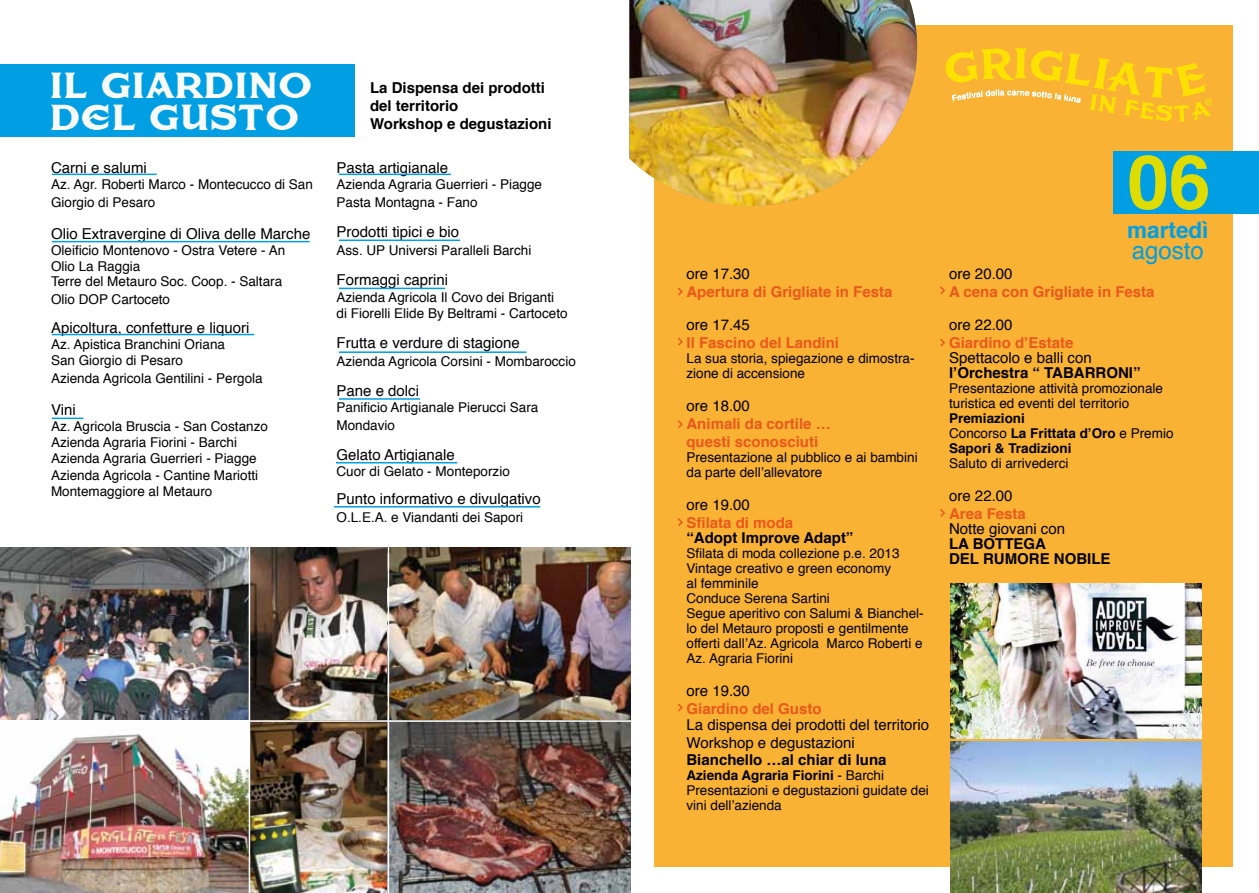
<style>
.page{position:relative;width:1259px;height:893px;background:#fff}
.page>*{position:absolute;margin:0;border:0;box-sizing:border-box;transform-origin:0 0}
.t1{font:700 75px "Helvetica";color:#dedc00}
.t2{font:42px/31.5px "American Brewery Rough Demo";color:#fff}
.t3{font:24px "Helvetica";color:#009fe3}
.t4{font:700 22.5px "Helvetica";color:#009fe3}
.t5{font:15px/18px "Helvetica";color:#000}
.t6{font:700 15px/18px "Helvetica";color:#ea581b}
.t7{font:700 15px/18px "Helvetica";color:#000}
.t8{font:13.5px/15px "Helvetica";color:#000}
.t9{font:700 13.5px/15px "Helvetica";color:#000}
.s1{font-weight:700}
.s2{font-weight:400}
</style>
<div class="page">
<div style="left:0;top:64px;width:354px;height:73px;background:#009fe3"></div>
<div style="left:654px;top:26px;width:578px;height:841px;background:#f9b234"></div>
<svg style="left:945px;top:48px;width:267px;height:74px"></svg>
<div style="left:1113px;top:151px;width:146px;height:62px;background:#009fe3"></div>
<svg style="left:940px;top:286px;width:5px;height:9px"></svg>
<svg style="left:678px;top:287px;width:5px;height:9px"></svg>
<img style="left:629px;top:0;width:288px;height:206px">
<img style="left:0;top:548px;width:388px;height:345px">
<img style="left:389px;top:548px;width:241px;height:172px">
<img style="left:389px;top:722px;width:241px;height:171px">
<hr style="left:249px;top:537px;width:1px;height:356px;background:#fff">
<hr style="left:0;top:720px;width:639px;height:2px;background:#fff">
<img style="left:950px;top:741px;width:251px;height:152px">
<img style="left:950px;top:584px;width:251px;height:155px">
<hr style="left:52px;top:174px;width:105px;height:1px;background:#009fe3">
<hr style="left:52px;top:241px;width:258px;height:1px;background:#009fe3">
<hr style="left:52px;top:334px;width:202px;height:1px;background:#009fe3">
<hr style="left:52px;top:418px;width:31px;height:1px;background:#009fe3">
<hr style="left:334px;top:506px;width:206px;height:1px;background:#009fe3">
<hr style="left:339px;top:174px;width:112px;height:1px;background:#009fe3">
<hr style="left:339px;top:240px;width:121px;height:1px;background:#009fe3">
<hr style="left:339px;top:288px;width:106px;height:1px;background:#009fe3">
<hr style="left:339px;top:351px;width:187px;height:2px;background:#009fe3">
<hr style="left:339px;top:398px;width:81px;height:2px;background:#009fe3">
<hr style="left:336px;top:462px;width:121px;height:1px;background:#009fe3">
<svg style="left:678px;top:337px;width:5px;height:9px"></svg>
<svg style="left:678px;top:420px;width:5px;height:8px"></svg>
<svg style="left:678px;top:518px;width:5px;height:8px"></svg>
<svg style="left:678px;top:703px;width:5px;height:8px"></svg>
<svg style="left:940px;top:338px;width:5px;height:9px"></svg>
<svg style="left:940px;top:509px;width:5px;height:8px"></svg>
<h2 class="t2" style="left:48px;top:72px;width:264px">IL GIARDINO<br>DEL GUSTO</h2>
<p class="t7" style="left:370px;top:79px;width:183px">La Dispensa dei prodotti del territorio<br>Workshop e degustazioni</p>
<p class="t5" style="left:51px;top:159px;width:97px">Carni e salumi</p>
<p class="t8" style="left:51px;top:176px;width:263px;line-height:18px">Az. Agr. Roberti Marco - Montecucco di San<br>Giorgio di Pesaro</p>
<p class="t5" style="left:51px;top:225px;width:261px">Olio Extravergine di Oliva delle Marche</p>
<p class="t8" style="left:51px;top:243px;width:236px;line-height:15.6px">Oleificio Montenovo - Ostra Vetere - An<br>Olio La Raggia<br>Terre del Metauro Soc. Coop. - Saltara</p>
<p class="t8" style="left:51px;top:292px;width:121px">Olio DOP Cartoceto</p>
<p class="t5" style="left:51px;top:319px;width:200px">Apicoltura, confetture e liquori</p>
<p class="t8" style="left:51px;top:337px;width:176px;line-height:16.2px">Az. Apistica Branchini Oriana<br>San Giorgio di Pesaro</p>
<p class="t8" style="left:51px;top:371px;width:213px">Azienda Agricola Gentilini - Pergola</p>
<p class="t5" style="left:51px;top:401px;width:26px">Vini</p>
<p class="t8" style="left:51px;top:418px;width:218px;line-height:16.2px">Az. Agricola Bruscia - San Costanzo Azienda Agraria Fiorini - Barchi Azienda Agraria Guerrieri - Piagge Azienda Agricola - Cantine Mariotti Montemaggiore al Metauro</p>
<p class="t5" style="left:336px;top:159px;width:113px">Pasta artigianale</p>
<p class="t8" style="left:336px;top:176px;width:207px;line-height:18px">Azienda Agraria Guerrieri - Piagge<br>Pasta Montagna - Fano</p>
<p class="t5" style="left:336px;top:224px;width:124px">Prodotti tipici e bio</p>
<p class="t8" style="left:336px;top:244px;width:196px">Ass. UP Universi Paralleli Barchi</p>
<p class="t5" style="left:336px;top:272px;width:113px">Formaggi caprini</p>
<p class="t8" style="left:336px;top:289px;width:233px;line-height:16.2px">Azienda Agricola Il Covo dei Briganti di Fiorelli Elide By Beltrami - Cartoceto</p>
<p class="t5" style="left:336px;top:334px;width:185px">Frutta e verdure di stagione</p>
<p class="t8" style="left:336px;top:354px;width:241px">Azienda Agricola Corsini - Mombaroccio</p>
<p class="t5" style="left:336px;top:382px;width:84px">Pane e dolci</p>
<p class="t8" style="left:336px;top:399px;width:203px;line-height:18px">Panificio Artigianale Pierucci Sara<br>Mondavio</p>
<p class="t5" style="left:336px;top:446px;width:120px">Gelato Artigianale</p>
<p class="t8" style="left:336px;top:464px;width:175px">Cuor di Gelato - Monteporzio</p>
<p class="t5" style="left:336px;top:491px;width:206px">Punto informativo e divulgativo</p>
<p class="t8" style="left:336px;top:511px;width:188px">O.L.E.A. e Viandanti dei Sapori</p>
<p class="t5" style="left:686px;top:265px;width:65px">ore 17.30</p>
<p class="t6" style="left:686px;top:283px;width:207px">Apertura di Grigliate in Festa</p>
<p class="t5" style="left:686px;top:316px;width:65px">ore 17.45</p>
<p class="t6" style="left:686px;top:334px;width:154px">Il Fascino del Landini</p>
<p class="t8" style="left:686px;top:351px;width:230px">La sua storia, spiegazione e dimostra&shy;zione di accensione</p>
<p class="t5" style="left:686px;top:397px;width:65px">ore 18.00</p>
<p class="t6" style="left:686px;top:415px;width:146px">Animali da cortile … questi sconosciuti</p>
<p class="t8" style="left:686px;top:450px;width:233px">Presentazione al pubblico e ai bambini da parte dell’allevatore</p>
<p class="t5" style="left:686px;top:496px;width:65px">ore 19.00</p>
<p class="t6" style="left:686px;top:514px;width:108px">Sfilata di moda</p>
<p class="t7" style="left:686px;top:529px;width:168px">“Adopt Improve Adapt”</p>
<p class="t8" style="left:686px;top:546px;width:239px">Sfilata di moda collezione p.e. 2013<br>Vintage creativo e green economy<br>al femminile<br>Conduce Serena Sartini<br>Segue aperitivo con Salumi &amp; Bianchel&shy;lo del Metauro proposti e gentilmente offerti dall’Az. Agricola Marco Roberti e<br>Az. Agraria Fiorini</p>
<p class="t5" style="left:686px;top:682px;width:65px">ore 19.30</p>
<p class="t6" style="left:686px;top:700px;width:137px">Giardino del Gusto</p>
<p class="t5" style="left:686px;top:716px;width:244px">La dispensa dei prodotti del territorio<br>Workshop e degustazioni</p>
<p class="t7" style="left:686px;top:751px;width:202px">Bianchello …al chiar di luna</p>
<p class="t8" style="left:686px;top:768px;width:244px"><span class="s1">Azienda Agraria Fiorini</span> - Barchi<br>Presentazioni e degustazioni guidate dei vini dell’azienda</p>
<h1 class="t1" style="left:1127px;top:122px;width:85px">06</h1>
<h3 class="t4" style="left:1127px;top:212px;width:83px">martedì</h3>
<h3 class="t3" style="left:1131px;top:232px;width:74px">agosto</h3>
<p class="t5" style="left:949px;top:265px;width:65px">ore 20.00</p>
<p class="t6" style="left:949px;top:283px;width:207px">A cena con Grigliate in Festa</p>
<p class="t5" style="left:949px;top:316px;width:65px">ore 22.00</p>
<p class="t6" style="left:949px;top:334px;width:126px">Giardino d’Estate</p>
<p class="t5" style="left:949px;top:349px;width:144px">Spettacolo e balli con</p>
<p class="t7" style="left:949px;top:364px;width:193px">l’Orchestra “ TABARRONI”</p>
<p class="t8" style="left:949px;top:381px;width:215px">Presentazione attività promozionale turistica ed eventi del territorio</p>
<p class="t9" style="left:949px;top:411px;width:226px">Premiazioni<br><span class="s2">Concorso</span> La Frittata d’Oro <span class="s2">e Premio<br></span>Sapori &amp; Tradizioni</p>
<p class="t8" style="left:949px;top:456px;width:121px">Saluto di arrivederci</p>
<p class="t5" style="left:949px;top:487px;width:65px">ore 22.00</p>
<p class="t6" style="left:949px;top:505px;width:78px">Area Festa</p>
<p class="t5" style="left:949px;top:520px;width:117px">Notte giovani con</p>
<p class="t7" style="left:949px;top:536px;width:163px;line-height:15px">LA BOTTEGA<br>DEL RUMORE NOBILE</p>
</div>
